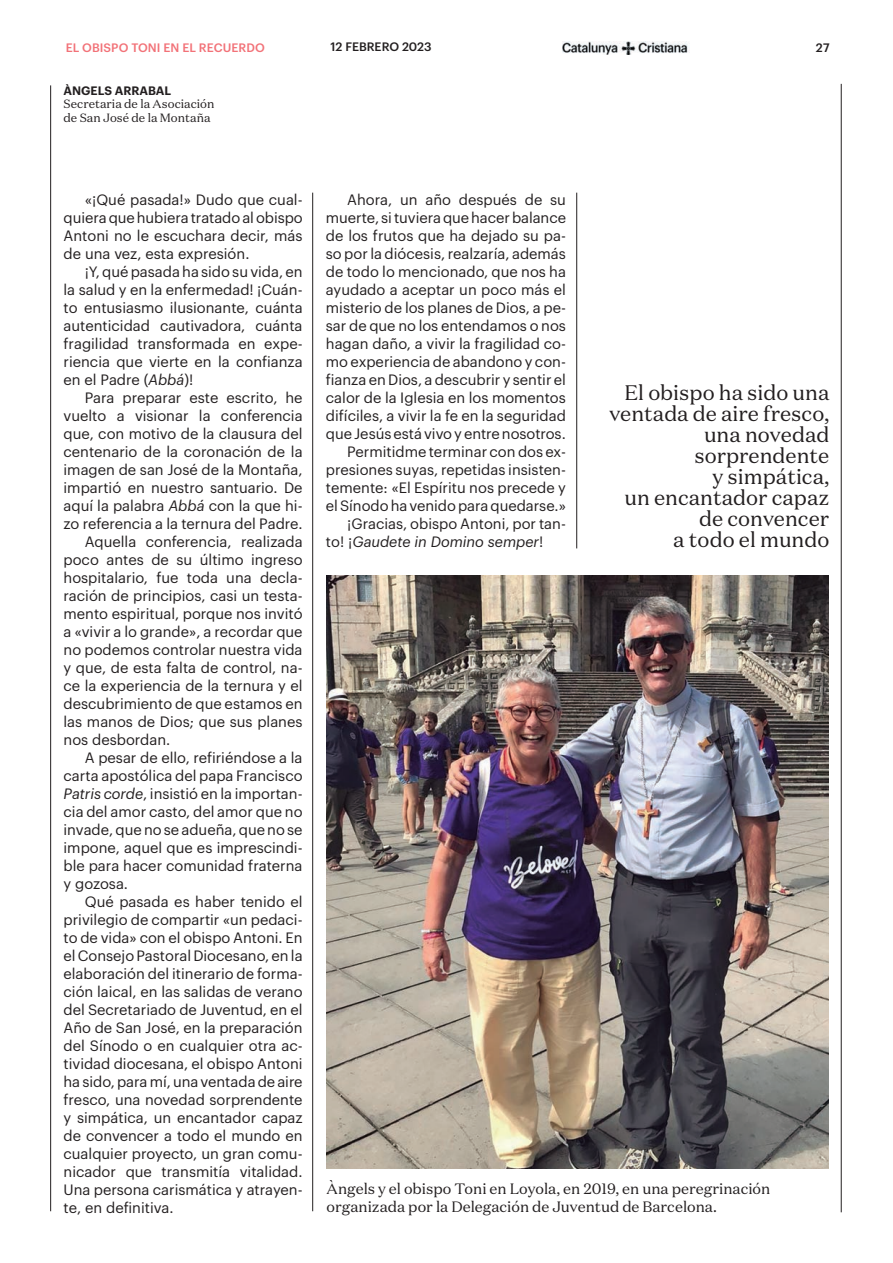
<style>
.page{position:relative;width:893px;height:1263px;background:#fff}
.page>*{position:absolute;margin:0;border:0;box-sizing:border-box;transform-origin:0 0}
.t1{font:21px/21px "Domaine Text";color:#231f20;text-align:right}
.t2{font:15px/18px "Domaine Text";color:#231f20}
.t3{font:14.7px/18px "Graphik";color:#231f20;text-align:justify}
.t4{font:italic 14.7px "Graphik";color:#231f20}
.t5{font:12px/13.5px "Domaine Text";color:#231f20}
.t6{font:500 12px "Graphik";letter-spacing:.005em;color:#f27278}
.t7{font:500 12px "Graphik";color:#231f20}
.t8{font:600 12px "Graphik";color:#231f20}
.s1{font-style:italic}
.s2{font-style:normal}
</style>
<div class="page">
<img style="left:562px;top:41px;width:126px;height:14px">
<hr style="left:841px;top:84px;width:1px;height:1128px;background:#231f20">
<hr style="left:50px;top:85px;width:1px;height:1126px;background:#231f20">
<hr style="left:312px;top:193px;width:1px;height:1018px;background:#231f20">
<hr style="left:576px;top:193px;width:1px;height:355px;background:#231f20">
<img style="left:327px;top:575px;width:502px;height:593px">
<p class="t6" style="left:66px;top:39px;width:201px">EL OBISPO TONI EN EL RECUERDO</p>
<p class="t7" style="left:330px;top:37px;width:103px">12 FEBRERO 2023</p>
<p class="t7" style="left:816px;top:39px;width:15px">27</p>
<p class="t8" style="left:64px;top:81px;width:109px">ÀNGELS ARRABAL</p>
<p class="t5" style="left:64px;top:97px;width:152px">Secretaria de la Asociación de San José de la Montaña</p>
<p class="t3" style="left:64px;top:189px;width:241px;text-indent:21px">«¡Qué pasada!» Dudo que cual&shy;quiera que hubiera tratado al obispo Antoni no le escuchara decir, más de una vez, esta expresión.</p>
<p class="t3" style="left:64px;top:261px;width:241px;text-indent:21px">¡Y, qué pasada ha sido su vida, en la salud y en la enfermedad! ¡Cuán&shy;to entusiasmo ilusionante, cuánta autenticidad cautivadora, cuánta fragilidad transformada en expe&shy;riencia que vierte en la confianza en el Padre (<span class="s1">Abbá</span>)!</p>
<p class="t3" style="left:85px;top:387px;width:219px">Para preparar este escrito, he</p>
<p class="t3" style="left:64px;top:405px;width:241px">vuelto a visionar la conferencia</p>
<p class="t3" style="left:64px;top:423px;width:241px">que, con motivo de la clausura del</p>
<p class="t3" style="left:64px;top:441px;width:241px">centenario de la coronación de la</p>
<p class="t3" style="left:64px;top:459px;width:241px">imagen de san José de la Montaña,</p>
<p class="t3" style="left:64px;top:477px;width:241px">impartió en nuestro santuario. De</p>
<p class="t3" style="left:64px;top:495px;width:241px">aquí la palabra <span class="s1">Abbá</span> con la que hi-</p>
<p class="t3" style="left:64px;top:513px;width:241px">zo referencia a la ternura del Padre.</p>
<p class="t3" style="left:85px;top:531px;width:219px">Aquella conferencia, realizada</p>
<p class="t3" style="left:64px;top:549px;width:241px">poco antes de su último ingreso</p>
<p class="t3" style="left:64px;top:567px;width:241px">hospitalario, fue toda una decla-</p>
<p class="t3" style="left:64px;top:585px;width:241px">ración de principios, casi un testa-</p>
<p class="t3" style="left:64px;top:603px;width:241px">mento espiritual, porque nos invitó</p>
<p class="t3" style="left:64px;top:621px;width:241px">a «vivir a lo grande», a recordar que</p>
<p class="t3" style="left:64px;top:639px;width:241px">no podemos controlar nuestra vida</p>
<p class="t3" style="left:64px;top:657px;width:241px">y que, de esta falta de control, na-</p>
<p class="t3" style="left:64px;top:675px;width:241px">ce la experiencia de la ternura y el</p>
<p class="t3" style="left:64px;top:693px;width:241px">descubrimiento de que estamos en</p>
<p class="t3" style="left:64px;top:711px;width:241px">las manos de Dios; que sus planes</p>
<p class="t3" style="left:64px;top:729px;width:108px">nos desbordan.</p>
<p class="t3" style="left:85px;top:747px;width:219px">A pesar de ello, refiriéndose a la</p>
<p class="t3" style="left:64px;top:765px;width:241px">carta apostólica del papa Francisco</p>
<p class="t3" style="left:64px;top:783px;width:241px"><span class="s1">Patris corde</span>, insistió en la importan-</p>
<p class="t3" style="left:64px;top:801px;width:241px">cia del amor casto, del amor que no</p>
<p class="t3" style="left:64px;top:819px;width:241px">invade, que no se adueña, que no se</p>
<p class="t3" style="left:64px;top:837px;width:241px">impone, aquel que es imprescindi-</p>
<p class="t3" style="left:64px;top:855px;width:241px">ble para hacer comunidad fraterna</p>
<p class="t3" style="left:64px;top:873px;width:66px">y gozosa.</p>
<p class="t3" style="left:85px;top:891px;width:219px">Qué pasada es haber tenido el</p>
<p class="t3" style="left:64px;top:909px;width:241px">privilegio de compartir «un pedaci-</p>
<p class="t3" style="left:64px;top:927px;width:241px">to de vida» con el obispo Antoni. En</p>
<p class="t3" style="left:64px;top:945px;width:241px">el Consejo Pastoral Diocesano, en la</p>
<p class="t3" style="left:64px;top:963px;width:241px">elaboración del itinerario de forma-</p>
<p class="t3" style="left:64px;top:981px;width:241px">ción laical, en las salidas de verano</p>
<p class="t3" style="left:64px;top:999px;width:241px">del Secretariado de Juventud, en el</p>
<p class="t3" style="left:64px;top:1017px;width:241px">Año de San José, en la preparación</p>
<p class="t3" style="left:64px;top:1035px;width:241px">del Sínodo o en cualquier otra ac-</p>
<p class="t3" style="left:64px;top:1053px;width:241px">tividad diocesana, el obispo Antoni</p>
<p class="t3" style="left:64px;top:1071px;width:241px">ha sido, para mí, una ventada de aire</p>
<p class="t3" style="left:64px;top:1089px;width:241px">fresco, una novedad sorprendente</p>
<p class="t3" style="left:64px;top:1107px;width:241px">y simpática, un encantador capaz</p>
<p class="t3" style="left:64px;top:1125px;width:241px">de convencer a todo el mundo en</p>
<p class="t3" style="left:64px;top:1143px;width:241px">cualquier proyecto, un gran comu-</p>
<p class="t3" style="left:64px;top:1161px;width:241px">nicador que transmitía vitalidad.</p>
<p class="t3" style="left:64px;top:1179px;width:241px">Una persona carismática y atrayen-</p>
<p class="t3" style="left:64px;top:1197px;width:112px">te, en definitiva.</p>
<p class="t3" style="left:347px;top:189px;width:220px">Ahora, un año después de su</p>
<p class="t3" style="left:326px;top:207px;width:242px">muerte, si tuviera que hacer balance</p>
<p class="t3" style="left:326px;top:225px;width:242px">de los frutos que ha dejado su pa-</p>
<p class="t3" style="left:326px;top:243px;width:242px">so por la diócesis, realzaría, además</p>
<p class="t3" style="left:326px;top:261px;width:242px">de todo lo mencionado, que nos ha</p>
<p class="t3" style="left:326px;top:279px;width:242px">ayudado a aceptar un poco más el</p>
<p class="t3" style="left:326px;top:297px;width:242px">misterio de los planes de Dios, a pe-</p>
<p class="t3" style="left:326px;top:315px;width:242px">sar de que no los entendamos o nos</p>
<p class="t3" style="left:326px;top:333px;width:242px">hagan daño, a vivir la fragilidad co-</p>
<p class="t3" style="left:326px;top:351px;width:242px">mo experiencia de abandono y con-</p>
<p class="t3" style="left:326px;top:369px;width:242px">fianza en Dios, a descubrir y sentir el</p>
<p class="t3" style="left:326px;top:387px;width:241px">calor de la Iglesia en los momentos</p>
<p class="t3" style="left:326px;top:405px;width:242px">difíciles, a vivir la fe en la seguridad</p>
<p class="t3" style="left:326px;top:423px;width:241px">que Jesús está vivo y entre nosotros.</p>
<p class="t3" style="left:347px;top:441px;width:220px">Permitidme terminar con dos ex-</p>
<p class="t3" style="left:326px;top:459px;width:242px">presiones suyas, repetidas insisten-</p>
<p class="t3" style="left:326px;top:477px;width:242px">temente: «El Espíritu nos precede y</p>
<p class="t3" style="left:326px;top:495px;width:242px">el Sínodo ha venido para quedarse.»</p>
<p class="t3" style="left:347px;top:513px;width:220px">¡Gracias, obispo Antoni, por tan-</p>
<p class="t4" style="left:326px;top:530px;width:219px"><span class="s2">to! ¡</span>Gaudete in Domino semper<span class="s2">!</span></p>
<h1 class="t1" style="left:609px;top:382px;width:222px">El obispo ha sido una ventada de aire fresco, una novedad sorprendente<br>y simpática,<br>un encantador capaz de convencer<br>a todo el mundo</h1>
<p class="t2" style="left:327px;top:1180px;width:445px">Àngels y el obispo Toni en Loyola, en 2019, en una peregrinación organizada por la Delegación de Juventud de Barcelona.</p>
</div>
